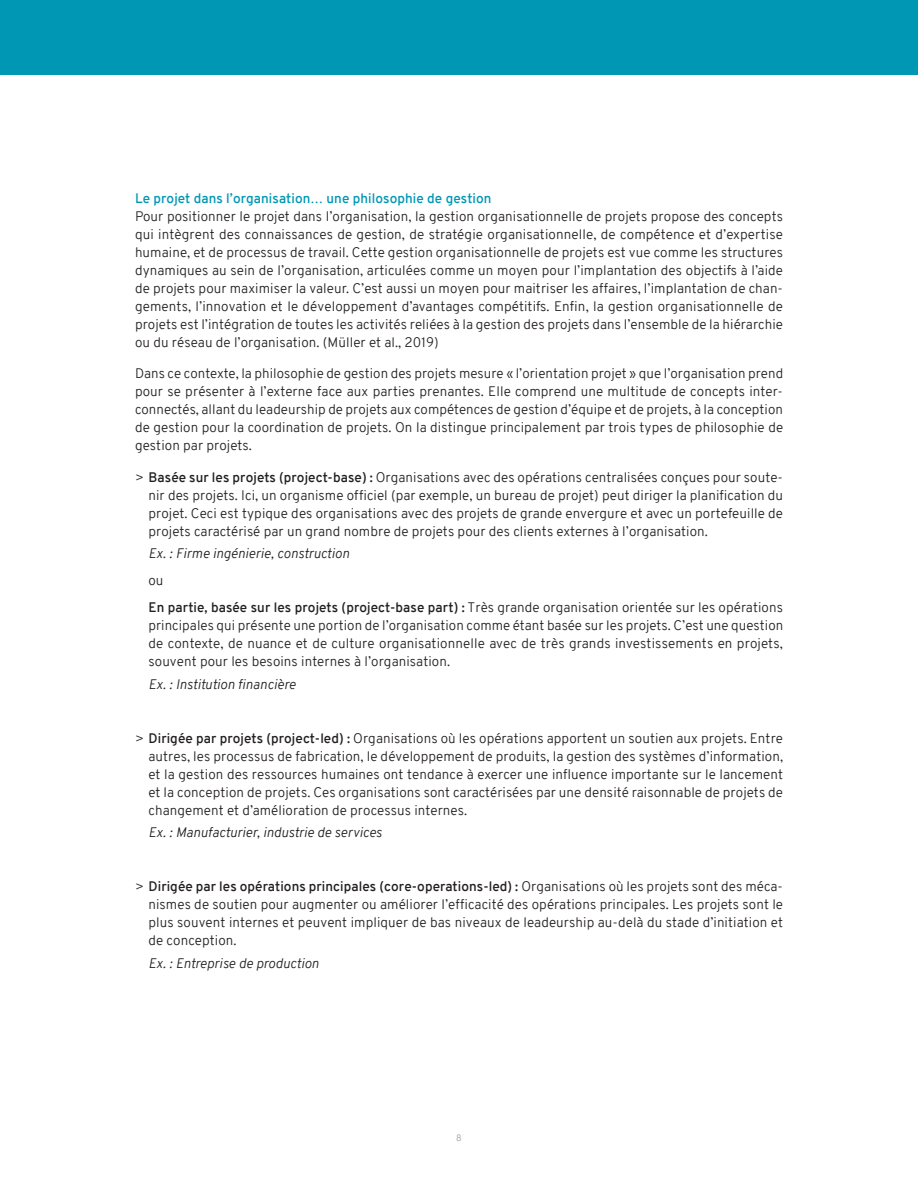
<style>
.page{position:relative;width:918px;height:1188px;background:#fff}
.page>*{position:absolute;margin:0;border:0;box-sizing:border-box;transform-origin:0 0}
.texte_courant{font:300 13.5px/18px "Overpass";letter-spacing:.005em;color:#231f20;text-align:justify}
.texte_retrait{font:300 13.5px/18px "Overpass";letter-spacing:.005em;color:#231f20;text-align:justify}
.texte_retrait-2{font:italic 300 13.5px "Overpass";letter-spacing:.005em;color:#231f20}
.sous-titre_bleu{font:600 13.5px "Overpass";letter-spacing:.005em;color:#0097b4}
.t1{font:300 9px "Overpass";color:#939598}
.s1{font-weight:600}
</style>
<div class="page">
<div style="left:0;top:0;width:918px;height:74px;background:#0097b4"></div>
<p class="sous-titre_bleu" style="left:135px;top:188px;width:358px">Le projet dans l’organisation… une philosophie de gestion</p>
<p class="texte_courant" style="left:135px;top:207px;width:650px">Pour positionner le projet dans l’organisation, la gestion organisationnelle de projets propose des concepts qui intègrent des connaissances de gestion, de stratégie organisationnelle, de compétence et d’expertise humaine, et de processus de travail. Cette gestion organisationnelle de projets est vue comme les structures dynamiques au sein de l’organisation, articulées comme un moyen pour l’implantation des objectifs à l’aide de projets pour maximiser la valeur. C’est aussi un moyen pour maitriser les affaires, l’implantation de chan&shy;gements, l’innovation et le développement d’avantages compétitifs. Enfin, la gestion organisationnelle de projets est l’intégration de toutes les activités reliées à la gestion des projets dans l’ensemble de la hiérarchie ou du réseau de l’organisation. (Müller et al., 2019)</p>
<p class="texte_courant" style="left:135px;top:364px;width:650px">Dans ce contexte, la philosophie de gestion des projets mesure « l’orientation projet » que l’organisation prend pour se présenter à l’externe face aux parties prenantes. Elle comprend une multitude de concepts inter&shy;connectés, allant du leadeurship de projets aux compétences de gestion d’équipe et de projets, à la conception de gestion pour la coordination de projets. On la distingue principalement par trois types de philosophie de gestion par projets.</p>
<p class="texte_courant" style="left:148px;top:468px;width:636px;text-indent:-14px">&gt; <span class="s1">Basée sur les projets (project-base) :</span> Organisations avec des opérations centralisées conçues pour soute&shy;nir des projets. Ici, un organisme officiel (par exemple, un bureau de projet) peut diriger la planification du projet. Ceci est typique des organisations avec des projets de grande envergure et avec un portefeuille de projets caractérisé par un grand nombre de projets pour des clients externes à l’organisation.</p>
<p class="texte_retrait-2" style="left:148px;top:544px;width:202px">Ex. : Firme ingénierie, construction</p>
<p class="texte_retrait" style="left:148px;top:571px;width:17px">ou</p>
<p class="texte_retrait" style="left:148px;top:598px;width:636px"><span class="s1">En partie, basée sur les projets (project-base part) :</span> Très grande organisation orientée sur les opérations principales qui présente une portion de l’organisation comme étant basée sur les projets. C’est une question de contexte, de nuance et de culture organisationnelle avec de très grands investissements en projets, souvent pour les besoins internes à l’organisation.</p>
<p class="texte_retrait-2" style="left:148px;top:674px;width:149px">Ex. : Institution financière</p>
<p class="texte_courant" style="left:148px;top:729px;width:636px;text-indent:-14px">&gt; <span class="s1">Dirigée par projets (project-led) :</span> Organisations où les opérations apportent un soutien aux projets. Entre autres, les processus de fabrication, le développement de produits, la gestion des systèmes d’information, et la gestion des ressources humaines ont tendance à exercer une influence importante sur le lancement et la conception de projets. Ces organisations sont caractérisées par une densité raisonnable de projets de changement et d’amélioration de processus internes.</p>
<p class="texte_retrait-2" style="left:148px;top:823px;width:235px">Ex. : Manufacturier, industrie de services</p>
<p class="texte_courant" style="left:148px;top:877px;width:636px;text-indent:-14px">&gt; <span class="s1">Dirigée par les opérations principales (core-operations-led) :</span> Organisations où les projets sont des méca&shy;nismes de soutien pour augmenter ou améliorer l’efficacité des opérations principales. Les projets sont le plus souvent internes et peuvent impliquer de bas niveaux de leadeurship au-delà du stade d’initiation et de conception.</p>
<p class="texte_retrait-2" style="left:148px;top:953px;width:172px">Ex. : Entreprise de production</p>
<p class="t1" style="left:456px;top:1131px;width:7px">8</p>
</div>
